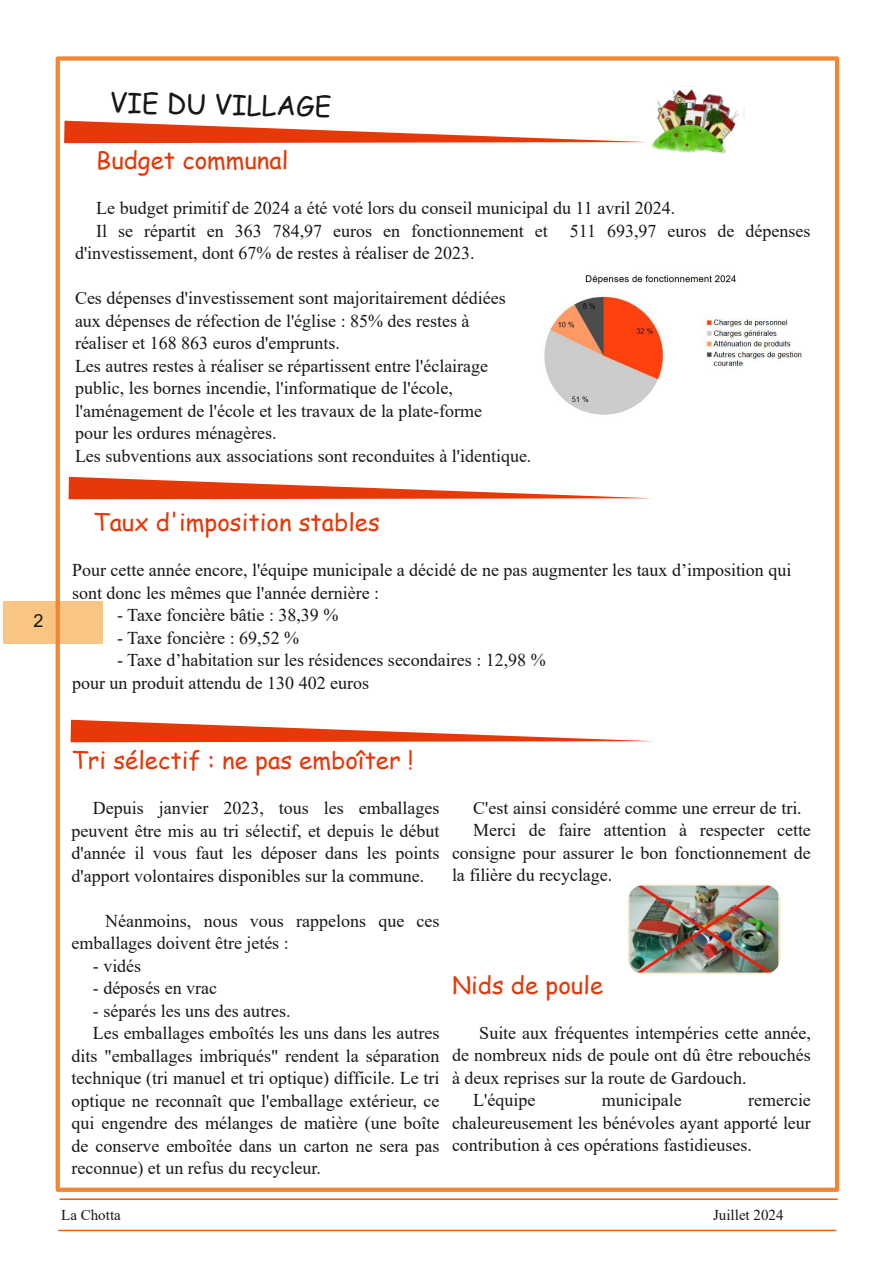
<style>
.page{position:relative;width:893px;height:1263px;background:#fff}
.page>*{position:absolute;margin:0;border:0;box-sizing:border-box;transform-origin:0 0}
.t1{font:27px "Comic Sans MS";color:#181715}
.t2{font:24px "Comic Sans MS";color:#e63808}
.t3{font:18px/22.5px "Times New Roman";color:#181715}
.t4{font:18px "Arial";color:#181715}
.t5{font:15px "Times New Roman";color:#181715}
</style>
<div class="page">
<div style="left:4px;top:601px;width:99px;height:43px;background:#f8c682"></div>
<div style="left:56px;top:56px;width:783px;height:1136px;border:4px solid #f18634"></div>
<hr style="left:60px;top:1198px;width:778px;height:2px;background:#eb5c0c">
<hr style="left:58px;top:1230px;width:778px;height:1px;background:#eb5c0c">
<img style="left:652px;top:86px;width:93px;height:68px">
<svg style="left:64px;top:121px;width:583px;height:23px"></svg>
<svg style="left:69px;top:477px;width:582px;height:23px"></svg>
<svg style="left:71px;top:720px;width:582px;height:23px"></svg>
<img style="left:544px;top:271px;width:258px;height:144px">
<img style="left:628px;top:884px;width:153px;height:90px;border-radius:17px">
<p class="t4" style="left:33px;top:610px;width:12px">2</p>
<h1 class="t1" style="left:110px;top:83px;width:223px;rotate:1deg">VIE DU VILLAGE</h1>
<h2 class="t2" style="left:96px;top:143px;width:194px">Budget communal</h2>
<p class="t3" style="left:96px;top:197px;width:580px">Le budget primitif de 2024 a été voté lors du conseil municipal du 11 avril 2024.</p>
<p class="t3" style="left:96px;top:220px;width:716px">Il se répartit en 363 784,97 euros en fonctionnement et 511 693,97 euros de dépenses</p>
<p class="t3" style="left:75px;top:242px;width:401px">d'investissement, dont 67% de restes à réaliser de 2023.</p>
<p class="t3" style="left:75px;top:287px;width:458px">Ces dépenses d'investissement sont majoritairement dédiées aux dépenses de réfection de l'église : 85% des restes à<br>réaliser et 168 863 euros d'emprunts.<br>Les autres restes à réaliser se répartissent entre l'éclairage public, les bornes incendie, l'informatique de l'école, l'aménagement de l'école et les travaux de la plate-forme<br>pour les ordures ménagères.<br>Les subventions aux associations sont reconduites à l'identique.</p>
<h2 class="t2" style="left:93px;top:505px;width:288px">Taux d'imposition stables</h2>
<p class="t3" style="left:72px;top:559px;width:721px">Pour cette année encore, l'équipe municipale a décidé de ne pas augmenter les taux d’imposition qui sont donc les mêmes que l'année dernière :</p>
<p class="t3" style="left:117px;top:604px;width:223px">- Taxe foncière bâtie : 38,39 %</p>
<p class="t3" style="left:117px;top:626px;width:184px">- Taxe foncière : 69,52 %</p>
<p class="t3" style="left:72px;top:649px;width:475px;text-indent:45px">- Taxe d’habitation sur les résidences secondaires : 12,98 % pour un produit attendu de 130 402 euros</p>
<h2 class="t2" style="left:72px;top:743px;width:343px">Tri sélectif : ne pas emboîter !</h2>
<p class="t3" style="left:72px;top:797px;width:369px;text-align:justify;text-indent:21px">Depuis janvier 2023, tous les emballages peuvent être mis au tri sélectif, et depuis le début d'année il vous faut les déposer dans les points d'apport volontaires disponibles sur la commune.</p>
<p class="t3" style="left:72px;top:909px;width:369px;text-indent:33px">Néanmoins, nous vous rappelons que ces emballages doivent être jetés :</p>
<p class="t3" style="left:93px;top:954px;width:50px">- vidés</p>
<p class="t3" style="left:93px;top:977px;width:126px">- déposés en vrac</p>
<p class="t3" style="left:93px;top:999px;width:199px">- séparés les uns des autres.</p>
<p class="t3" style="left:93px;top:1022px;width:348px">Les emballages emboîtés les uns dans les autres</p>
<p class="t3" style="left:72px;top:1044px;width:369px">dits "emballages imbriqués" rendent la séparation</p>
<p class="t3" style="left:72px;top:1067px;width:369px">technique (tri manuel et tri optique) difficile. Le tri</p>
<p class="t3" style="left:72px;top:1089px;width:369px">optique ne reconnaît que l'emballage extérieur, ce</p>
<p class="t3" style="left:72px;top:1112px;width:369px">qui engendre des mélanges de matière (une boîte</p>
<p class="t3" style="left:72px;top:1134px;width:369px">de conserve emboîtée dans un carton ne sera pas</p>
<p class="t3" style="left:72px;top:1157px;width:251px">reconnue) et un refus du recycleur.</p>
<p class="t3" style="left:473px;top:796px;width:330px">C'est ainsi considéré comme une erreur de tri.</p>
<p class="t3" style="left:473px;top:819px;width:339px">Merci de faire attention à respecter cette</p>
<p class="t3" style="left:452px;top:841px;width:360px">consigne pour assurer le bon fonctionnement de</p>
<p class="t3" style="left:452px;top:864px;width:162px">la filière du recyclage.</p>
<h2 class="t2" style="left:452px;top:967px;width:153px">Nids de poule</h2>
<p class="t3" style="left:479px;top:1021px;width:333px">Suite aux fréquentes intempéries cette année,</p>
<p class="t3" style="left:452px;top:1044px;width:360px">de nombreux nids de poule ont dû être rebouchés</p>
<p class="t3" style="left:452px;top:1066px;width:296px">à deux reprises sur la route de Gardouch.</p>
<p class="t3" style="left:473px;top:1089px;width:64px">L'équipe</p>
<p class="t3" style="left:602px;top:1089px;width:81px">municipale</p>
<p class="t3" style="left:452px;top:1089px;width:360px;text-align:justify;text-indent:296px">remercie chaleureusement les bénévoles ayant apporté leur contribution à ces opérations fastidieuses.</p>
<p class="t5" style="left:61px;top:1206px;width:61px">La Chotta</p>
<p class="t5" style="left:713px;top:1206px;width:72px">Juillet 2024</p>
</div>
